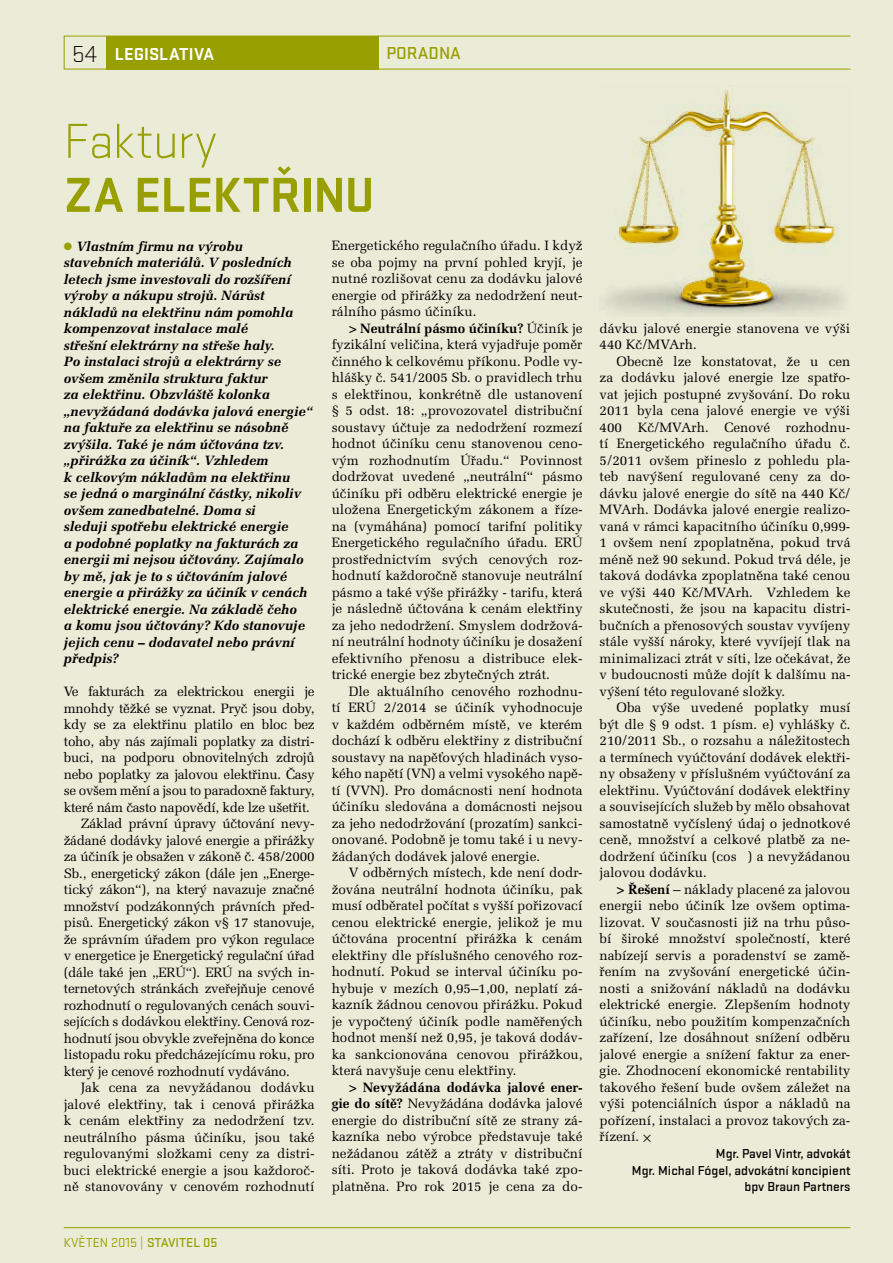
<style>
.page{position:relative;width:893px;height:1263px;background:#ebecd8}
.page>*{position:absolute;margin:0;border:0;box-sizing:border-box;transform-origin:0 0}
.t1{font:700 51px "Stratum 2";letter-spacing:.005em;color:#989f00}
.t2{font:300 51px "Stratum 2";letter-spacing:-.005em;color:#989f00}
.t3{font:700 18px "Stratum 2";letter-spacing:.005em;color:#fff}
.t4{font:500 18px "Stratum 2";color:#989f00}
.t5{font:13.5px/16.5px "Melior CE";letter-spacing:-.015em;color:#000;text-align:justify}
.t6{font:italic 700 13.5px/16.5px "Melior CE";color:#000}
.t7{font:500 13.5px/16.5px "Stratum 2";color:#000;text-align:right}
.t8{font:13.5px "Stratum 2";color:#989f00}
.s1{font-weight:300;font-size:24px;color:#000}
.s2{color:#989f00}
.s3{font-weight:700}
.s4{font-weight:500}
</style>
<div class="page">
<div style="left:106px;top:36px;width:272px;height:33px;background:#989f00"></div>
<hr style="left:64px;top:1227px;width:786px;height:1px;background:#989f00">
<img style="left:605px;top:90px;width:240px;height:226px">
<h2 class="t3" style="left:72px;top:41px;width:143px"><span class="s1">54</span> LEGISLATIVA</h2>
<h2 class="t4" style="left:386px;top:41px;width:76px">PORADNA</h2>
<h1 class="t2" style="left:64px;top:110px;width:155px">Faktury</h1>
<h1 class="t1" style="left:64px;top:160px;width:312px">ZA ELEKTŘINU</h1>
<p class="t6" style="left:64px;top:238px;width:251px"><span class="s2">●</span> Vlastním firmu na výrobu stavebních materiálů. V posledních letech jsme investovali do rozšíření výroby a nákupu strojů. Nárůst nákladů na elektřinu nám pomohla kompenzovat instalace malé<br>střešní elektrárny na střeše haly.<br>Po instalaci strojů a elektrárny se ovšem změnila struktura faktur<br>za elektřinu. Obzvláště kolonka „nevyžádaná dodávka jalová energie“ na faktuře za elektřinu se násobně zvýšila. Také je nám účtována tzv. „přirážka za účiník“. Vzhledem<br>k celkovým nákladům na elektřinu<br>se jedná o marginální částky, nikoliv ovšem zanedbatelné. Doma si<br>sleduji spotřebu elektrické energie<br>a podobné poplatky na fakturách za energii mi nejsou účtovány. Zajímalo by mě, jak je to s účtováním jalové energie a přirážky za účiník v cenách elektrické energie. Na základě čeho<br>a komu jsou účtovány? Kdo stanovuje jejich cenu – dodavatel nebo právní předpis?</p>
<p class="t5" style="left:64px;top:683px;width:252px">Ve fakturách za elektrickou energii je</p>
<p class="t5" style="left:64px;top:700px;width:252px">mnohdy těžké se vyznat. Pryč jsou doby,</p>
<p class="t5" style="left:64px;top:716px;width:252px">kdy se za elektřinu platilo en bloc bez</p>
<p class="t5" style="left:64px;top:733px;width:252px">toho, aby nás zajímali poplatky za distri-</p>
<p class="t5" style="left:64px;top:749px;width:252px">buci, na podporu obnovitelných zdrojů</p>
<p class="t5" style="left:64px;top:766px;width:252px">nebo poplatky za jalovou elektřinu. Časy</p>
<p class="t5" style="left:64px;top:782px;width:252px">se ovšem mění a jsou to paradoxně faktury,</p>
<p class="t5" style="left:64px;top:799px;width:248px">které nám často napovědí, kde lze ušetřit.</p>
<p class="t5" style="left:81px;top:815px;width:235px">Základ právní úpravy účtování nevy-</p>
<p class="t5" style="left:64px;top:832px;width:252px">žádané dodávky jalové energie a přirážky</p>
<p class="t5" style="left:64px;top:848px;width:252px">za účiník je obsažen v zákoně č. 458/2000</p>
<p class="t5" style="left:64px;top:865px;width:252px">Sb., energetický zákon (dále jen „Energe-</p>
<p class="t5" style="left:64px;top:881px;width:252px">tický zákon“), na který navazuje značné</p>
<p class="t5" style="left:64px;top:898px;width:252px">množství podzákonných právních před-</p>
<p class="t5" style="left:64px;top:914px;width:252px">pisů. Energetický zákon v§ 17 stanovuje,</p>
<p class="t5" style="left:64px;top:931px;width:252px">že správním úřadem pro výkon regulace</p>
<p class="t5" style="left:64px;top:947px;width:252px">v energetice je Energetický regulační úřad</p>
<p class="t5" style="left:64px;top:964px;width:252px">(dále také jen „ERÚ“). ERÚ na svých in-</p>
<p class="t5" style="left:64px;top:980px;width:252px">ternetových stránkách zveřejňuje cenové</p>
<p class="t5" style="left:64px;top:997px;width:252px">rozhodnutí o regulovaných cenách souvi-</p>
<p class="t5" style="left:64px;top:1013px;width:252px">sejících s dodávkou elektřiny. Cenová roz-</p>
<p class="t5" style="left:64px;top:1030px;width:252px">hodnutí jsou obvykle zveřejněna do konce</p>
<p class="t5" style="left:64px;top:1046px;width:252px">listopadu roku předcházejícímu roku, pro</p>
<p class="t5" style="left:64px;top:1063px;width:228px">který je cenové rozhodnutí vydáváno.</p>
<p class="t5" style="left:81px;top:1079px;width:235px">Jak cena za nevyžádanou dodávku</p>
<p class="t5" style="left:64px;top:1096px;width:252px">jalové elektřiny, tak i cenová přirážka</p>
<p class="t5" style="left:64px;top:1112px;width:252px">k cenám elektřiny za nedodržení tzv.</p>
<p class="t5" style="left:64px;top:1129px;width:252px">neutrálního pásma účiníku, jsou také</p>
<p class="t5" style="left:64px;top:1145px;width:252px">regulovanými složkami ceny za distri-</p>
<p class="t5" style="left:64px;top:1162px;width:252px">buci elektrické energie a jsou každoroč-</p>
<p class="t5" style="left:64px;top:1178px;width:252px">ně stanovovány v cenovém rozhodnutí</p>
<p class="t5" style="left:332px;top:238px;width:252px">Energetického regulačního úřadu. I když se oba pojmy na první pohled kryjí, je nutné rozlišovat cenu za dodávku jalové energie od přirážky za nedodržení neut&shy;rálního pásmo účiníku.</p>
<p class="t5" style="left:332px;top:320px;width:252px;text-indent:17px"><span class="s3">&gt; Neutrální pásmo účiníku?</span> Účiník je fyzikální veličina, která vyjadřuje poměr činného k celkovému příkonu. Podle vy&shy;hlášky č. 541/2005 Sb. o pravidlech trhu s elektřinou, konkrétně dle ustanovení § 5 odst. 18: „provozovatel distribuční soustavy účtuje za nedodržení rozmezí hodnot účiníku cenu stanovenou ceno&shy;vým rozhodnutím Úřadu.“ Povinnost dodržovat uvedené „neutrální“ pásmo účiníku při odběru elektrické energie je uložena Energetickým zákonem a říze&shy;na (vymáhána) pomocí tarifní politiky Energetického regulačního úřadu. ERÚ prostřednictvím svých cenových roz&shy;hodnutí každoročně stanovuje neutrální pásmo a také výše přirážky - tarifu, která je následně účtována k cenám elektřiny za jeho nedodržení. Smyslem dodržová&shy;ní neutrální hodnoty účiníku je dosažení efektivního přenosu a distribuce elek&shy;trické energie bez zbytečných ztrát.</p>
<p class="t5" style="left:332px;top:683px;width:252px;text-indent:17px">Dle aktuálního cenového rozhodnu&shy;tí ERÚ 2/2014 se účiník vyhodnocuje v každém odběrném místě, ve kterém dochází k odběru elektřiny z distribuční soustavy na napěťových hladinách vyso&shy;kého napětí (VN) a velmi vysokého napě&shy;tí (VVN). Pro domácnosti není hodnota účiníku sledována a domácnosti nejsou za jeho nedodržování (prozatím) sankci&shy;onované. Podobně je tomu také i u nevy&shy;žádaných dodávek jalové energie.</p>
<p class="t5" style="left:332px;top:865px;width:252px;text-indent:17px">V odběrných místech, kde není dodr&shy;žována neutrální hodnota účiníku, pak musí odběratel počítat s vyšší pořizovací cenou elektrické energie, jelikož je mu účtována procentní přirážka k cenám elektřiny dle příslušného cenového roz&shy;hodnutí. Pokud se interval účiníku po&shy;hybuje v mezích 0,95–1,00, neplatí zá&shy;kazník žádnou cenovou přirážku. Pokud je vypočtený účiník podle naměřených hodnot menší než 0,95, je taková dodáv&shy;ka sankcionována cenovou přirážkou, která navyšuje cenu elektřiny.</p>
<p class="t5" style="left:332px;top:1079px;width:252px;text-indent:17px"><span class="s3">&gt; Nevyžádána dodávka jalové ener&shy;gie do sítě?</span> Nevyžádána dodávka jalové energie do distribuční sítě ze strany zá&shy;kazníka nebo výrobce představuje také nežádanou zátěž a ztráty v distribuční síti. Proto je taková dodávka také zpo&shy;platněna. Pro rok 2015 je cena za do-</p>
<p class="t8" style="left:64px;top:1233px;width:155px">KVĚTEN 2015 | <span class="s4">STAVITEL 05</span></p>
<p class="t5" style="left:600px;top:320px;width:252px">dávku jalové energie stanovena ve výši<br>440 Kč/MVArh.</p>
<p class="t5" style="left:600px;top:353px;width:252px;text-indent:17px">Obecně lze konstatovat, že u cen za dodávku jalové energie lze spatřo&shy;vat jejich postupné zvyšování. Do roku 2011 byla cena jalové energie ve výši 400 Kč/MVArh. Cenové rozhodnu&shy;tí Energetického regulačního úřadu č.<br>5/2011 ovšem přineslo z pohledu pla&shy;teb navýšení regulované ceny za do&shy;dávku jalové energie do sítě na 440 Kč/ MVArh. Dodávka jalové energie realizo&shy;vaná v rámci kapacitního účiníku 0,999- 1 ovšem není zpoplatněna, pokud trvá méně než 90 sekund. Pokud trvá déle, je taková dodávka zpoplatněna také cenou ve výši 440 Kč/MVArh. Vzhledem ke skutečnosti, že jsou na kapacitu distri&shy;bučních a přenosových soustav vyvíjeny stále vyšší nároky, které vyvíjejí tlak na minimalizaci ztrát v síti, lze očekávat, že v budoucnosti může dojít k dalšímu na&shy;výšení této regulované složky.</p>
<p class="t5" style="left:600px;top:700px;width:252px;text-indent:17px">Oba výše uvedené poplatky musí být dle § 9 odst. 1 písm. e) vyhlášky č.<br>210/2011 Sb., o rozsahu a náležitostech a termínech vyúčtování dodávek elektři&shy;ny obsaženy v příslušném vyúčtování za elektřinu. Vyúčtování dodávek elektřiny a souvisejících služeb by mělo obsahovat samostatně vyčíslený údaj o jednotkové ceně, množství a celkové platbě za ne&shy;dodržení účiníku (cos φ) a nevyžádanou jalovou dodávku.</p>
<p class="t5" style="left:600px;top:881px;width:252px;text-indent:17px"><span class="s3">&gt; Řešení</span> – náklady placené za jalovou energii nebo účiník lze ovšem optima&shy;lizovat. V současnosti již na trhu půso&shy;bí široké množství společností, které nabízejí servis a poradenství se zamě&shy;řením na zvyšování energetické účin&shy;nosti a snižování nákladů na dodávku elektrické energie. Zlepšením hodnoty účiníku, nebo použitím kompenzačních zařízení, lze dosáhnout snížení odběru jalové energie a snížení faktur za ener&shy;gie. Zhodnocení ekonomické rentability takového řešení bude ovšem záležet na výši potenciálních úspor a nákladů na pořízení, instalaci a provoz takových za&shy;řízení.</p>
<p class="t7" style="left:632px;top:1145px;width:220px">Mgr. Pavel Vintr, advokát<br>Mgr. Michal Fógel, advokátní koncipient bpv Braun Partners</p>
</div>
